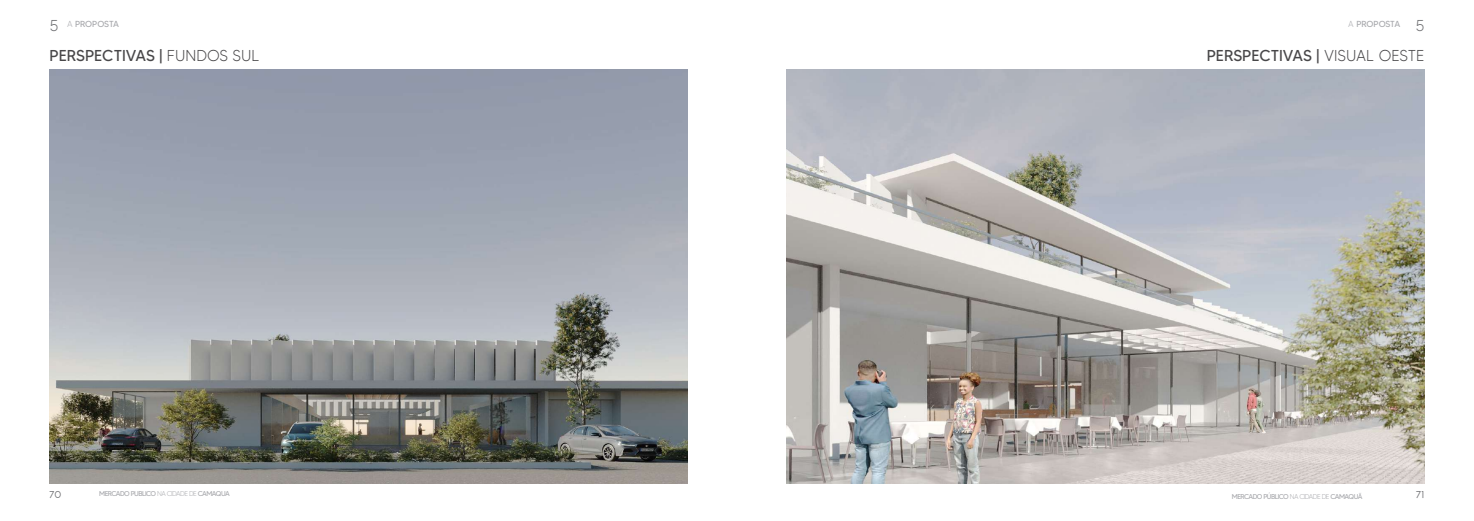
<style>
.page{position:relative;width:1474px;height:521px;background:#fff}
.page>*{position:absolute;margin:0;border:0;box-sizing:border-box;transform-origin:0 0}
.t1{font:15.75px "MADETOMMY";color:#484749}
.t2{font:10.5px "Louis George Cafe";color:#6c6d70}
.t3{font:8.75px "MADETOMMY";letter-spacing:-.01em;color:#a8a9ad}
.t4{font:7px "MADETOMMY";letter-spacing:-.075em;color:#a8a9ad}
.s1{font-weight:300;font-size:15.75px;color:#6c6d70}
.s2{font-weight:300}
</style>
<div class="page">
<img style="left:786px;top:69px;width:638px;height:415px">
<img style="left:50px;top:69px;width:637px;height:415px">
<p class="t3" style="left:50px;top:19px;width:71px"><span class="s1">5</span> <span class="s2">A</span> PROPOSTA</p>
<h1 class="t1" style="left:50px;top:45px;width:211px">PERSPECTIVAS | <span class="s2">FUNDOS SUL</span></h1>
<h1 class="t1" style="left:1206px;top:45px;width:219px">PERSPECTIVAS | <span class="s2">VISUAL OESTE</span></h1>
<p class="t3" style="left:1348px;top:19px;width:78px"><span class="s2">A</span> PROPOSTA <span class="s1">5</span></p>
<h2 class="t2" style="left:50px;top:488px;width:13px">70</h2>
<p class="t4" style="left:99px;top:489px;width:132px">MERCADO PÚBLICO <span class="s2">NA CIDADE DE</span> CAMAQUÃ</p>
<p class="t4" style="left:1231px;top:492px;width:132px">MERCADO PÚBLICO <span class="s2">NA CIDADE DE</span> CAMAQUÃ</p>
<h2 class="t2" style="left:1416px;top:488px;width:10px">71</h2>
</div>
